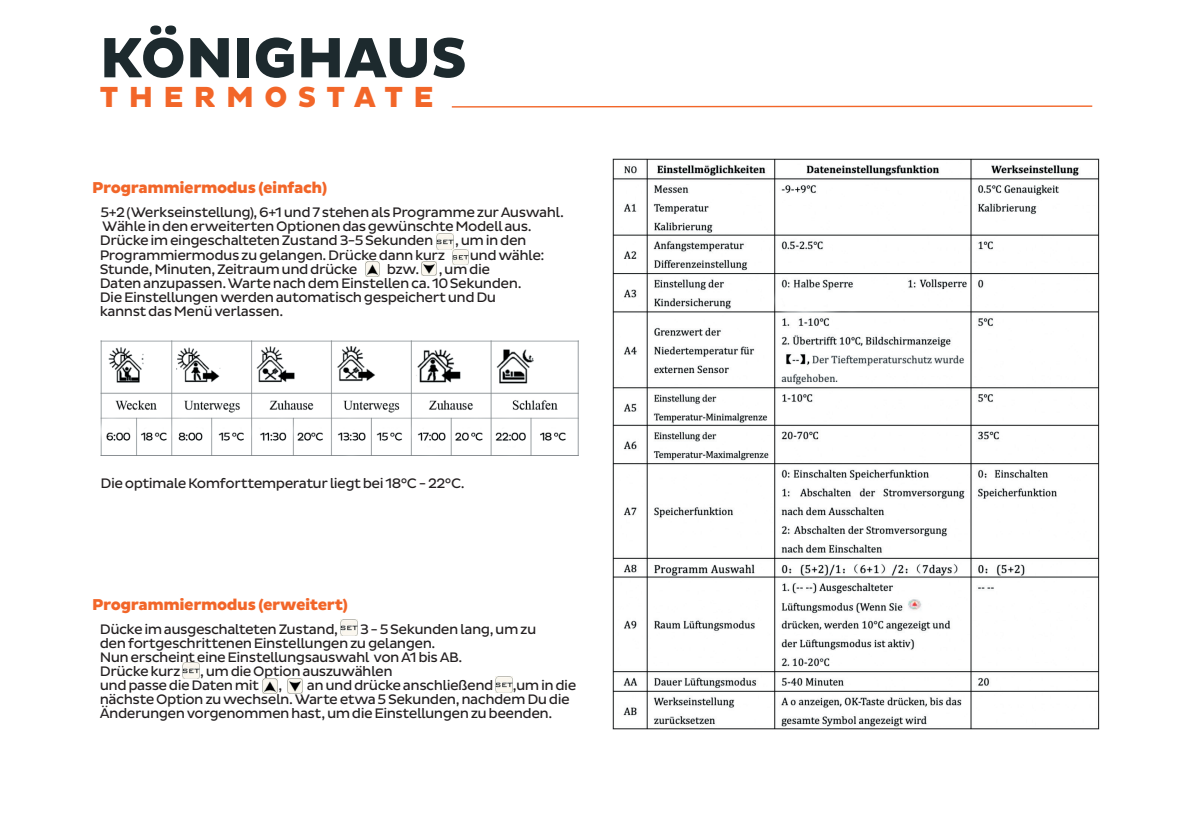
<style>
.page{position:relative;width:1191px;height:840px;background:#fff}
.page>*{position:absolute;margin:0;border:0;box-sizing:border-box;transform-origin:0 0}
.t1{font:800 57.6px "Pluto Sans";color:#1d2a2e}
.t2{font:800 29.6px "Pluto Sans";letter-spacing:.35em;color:#f26629}
.t3{font:800 16px "Pluto Sans";letter-spacing:-.025em;color:#f26629}
.t4{font:14px/14px "Pluto Sans";letter-spacing:-.04em;color:#231f20}
</style>
<div class="page">
<svg style="left:451px;top:105px;width:642px;height:3px"></svg>
<img style="left:437px;top:233px;width:16px;height:16px">
<img style="left:453px;top:249px;width:16px;height:15px">
<img style="left:365px;top:261px;width:15px;height:15px">
<img style="left:422px;top:261px;width:15px;height:15px">
<img style="left:340px;top:619px;width:17px;height:16px">
<img style="left:495px;top:676px;width:17px;height:16px">
<img style="left:183px;top:662px;width:16px;height:15px">
<img style="left:287px;top:678px;width:15px;height:14px">
<img style="left:262px;top:678px;width:15px;height:14px">
<img style="left:101px;top:340px;width:477px;height:115px">
<img style="left:612px;top:159px;width:487px;height:569px">
<h1 class="t1" style="left:100px;top:25px;width:369px">KÖNIGHAUS</h1>
<h2 class="t2" style="left:100px;top:80px;width:335px">THERMOSTATE</h2>
<p class="t3" style="left:92px;top:179px;width:236px">Programmiermodus (einfach)</p>
<p class="t4" style="left:100px;top:206px;width:466px">5+2 (Werkseinstellung), 6+1 und 7 stehen als Programme zur Auswahl.<br>Wähle in den erweiterten Optionen das gewünschte Modell aus.<br>Drücke im eingeschalteten Zustand 3-5 Sekunden</p>
<p class="t4" style="left:455px;top:234px;width:73px">, um in den</p>
<p class="t4" style="left:100px;top:248px;width:347px">Programmiermodus zu gelangen. Drücke dann kurz</p>
<p class="t4" style="left:470px;top:248px;width:76px">und wähle:</p>
<p class="t4" style="left:100px;top:262px;width:259px">Stunde, Minuten, Zeitraum und drücke</p>
<p class="t4" style="left:387px;top:262px;width:34px">bzw.</p>
<p class="t4" style="left:100px;top:262px;width:423px;text-indent:339px">, um die Daten anzupassen. Warte nach dem Einstellen ca. 10 Sekunden.<br>Die Einstellungen werden automatisch gespeichert und Du kannst das Menü verlassen.</p>
<p class="t4" style="left:101px;top:476px;width:366px">Die optimale Komforttemperatur liegt bei 18°C - 22°C.</p>
<p class="t3" style="left:92px;top:595px;width:257px">Programmiermodus (erweitert)</p>
<p class="t4" style="left:100px;top:622px;width:240px">Dücke im ausgeschalteten Zustand,</p>
<p class="t4" style="left:100px;top:622px;width:438px;text-indent:260px">3 - 5 Sekunden lang, um zu den fortgeschrittenen Einstellungen zu gelangen.<br>Nun erscheint eine Einstellungsauswahl von A1 bis AB.<br>Drücke kurz</p>
<p class="t4" style="left:100px;top:664px;width:294px;text-indent:100px">, um die Option auszuwählen und passe die Daten mit</p>
<p class="t4" style="left:100px;top:678px;width:478px;text-indent:413px">,um in die nächste Option zu wechseln. Warte etwa 5 Sekunden, nachdem Du die<br>Änderungen vorgenommen hast, um die Einstellungen zu beenden.</p>
<p class="t4" style="left:307px;top:678px;width:188px">an und drücke anschließend</p>
<p class="t4" style="left:278px;top:678px;width:5px">,</p>
</div>
